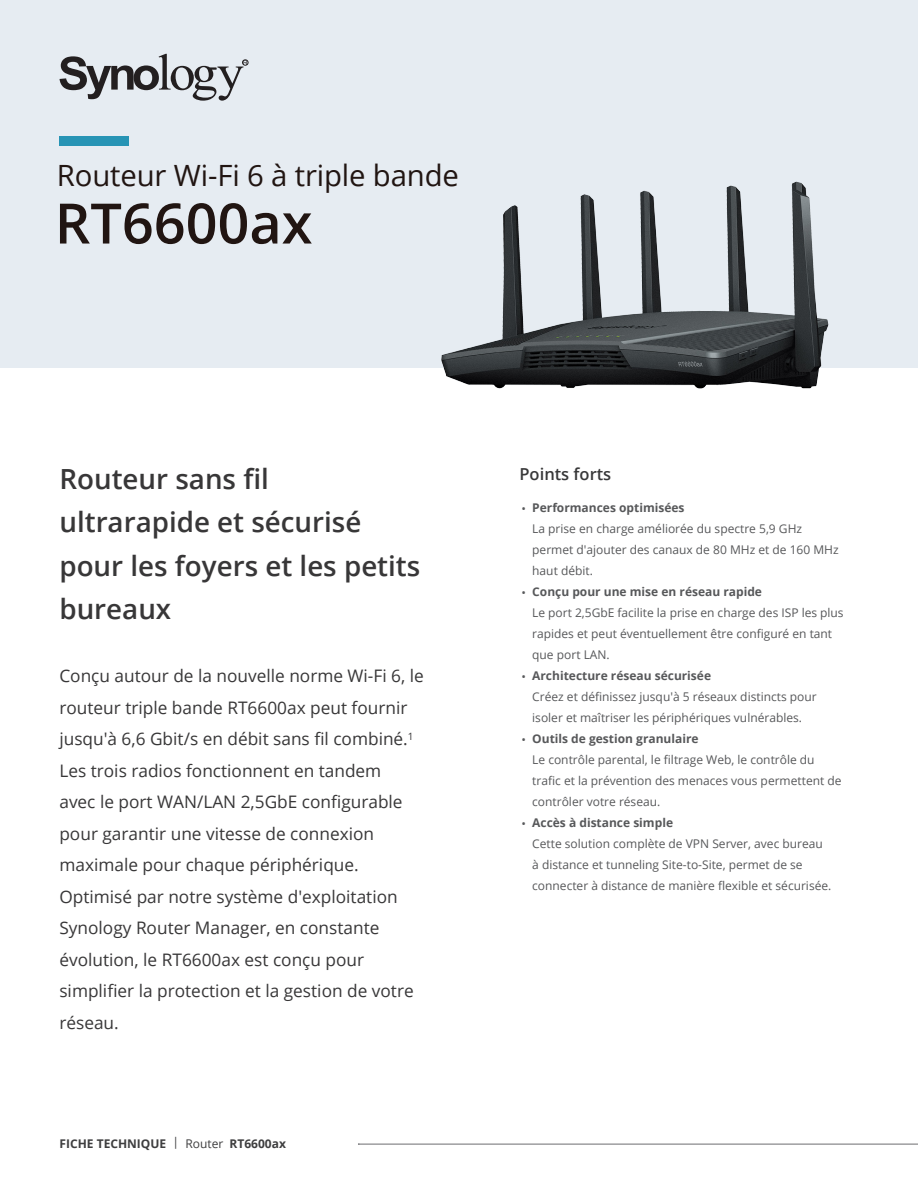
<style>
.page{position:relative;width:918px;height:1188px;background:#fff}
.page>*{position:absolute;margin:0;border:0;box-sizing:border-box;transform-origin:0 0}
.Model_Name{font:600 55.8px "Open Sans";color:#211512}
.Product_Type{font:29.25px "Open Sans";letter-spacing:-.005em;color:#211512}
.Introduction_Title{font:600 27.75px/43.5px "Open Sans";color:#383738}
.Introduction{font:17.25px/31.5px "Open Sans";color:#383738}
.Selling_Title{font:600 16.5px "Open Sans";color:#383839}
.Selling_Points{font:12px/21px "Open Sans";color:#57585a}
.t1{font:700 12px "Open Sans";color:#57585a}
.t2{font:700 12px "Open Sans";color:#3e3e3f}
.s1{font-weight:400}
.s2{font-weight:700}
</style>
<div class="page">
<hr style="left:359px;top:1144px;width:559px;height:1px;background:#6c6d70">
<div style="left:0;top:0;width:918px;height:368px;background:#e6ecf2"></div>
<div style="left:60px;top:136px;width:69px;height:10px;background:#2794b5"></div>
<svg style="left:60px;top:54px;width:188px;height:47px"></svg>
<img style="left:441px;top:181px;width:388px;height:208px">
<p class="Product_Type" style="left:57px;top:156px;width:404px">Routeur Wi-Fi 6 à triple bande</p>
<p class="Model_Name" style="left:55px;top:185px;width:259px">RT6600ax</p>
<p class="Introduction_Title" style="left:59px;top:457px;width:362px">Routeur sans fil ultrarapide et sécurisé pour les foyers et les petits bureaux</p>
<p class="Introduction" style="left:59px;top:660px;width:366px">Conçu autour de la nouvelle norme Wi-Fi 6, le routeur triple bande RT6600ax peut fournir jusqu'à 6,6 Gbit/s en débit sans fil combiné.<sup>1<br></sup>Les trois radios fonctionnent en tandem<br>avec le port WAN/LAN 2,5GbE configurable pour garantir une vitesse de connexion maximale pour chaque périphérique.<br>Optimisé par notre système d'exploitation Synology Router Manager, en constante évolution, le RT6600ax est conçu pour simplifier la protection et la gestion de votre réseau.</p>
<p class="t2" style="left:60px;top:1135px;width:228px">FICHE TECHNIQUE <span class="s1">| Router</span> RT6600ax</p>
<p class="Selling_Title" style="left:520px;top:463px;width:93px">Points forts</p>
<p class="Selling_Points" style="left:532px;top:496px;width:308px;text-indent:-11px">• <span class="s2">Performances optimisées<br></span>La prise en charge améliorée du spectre 5,9 GHz permet d'ajouter des canaux de 80 MHz et de 160 MHz haut débit.</p>
<p class="Selling_Points" style="left:532px;top:580px;width:313px;text-indent:-11px">• <span class="s2">Conçu pour une mise en réseau rapide<br></span>Le port 2,5GbE facilite la prise en charge des ISP les plus rapides et peut éventuellement être configuré en tant que port LAN.</p>
<p class="t1" style="left:522px;top:667px;width:191px"><span class="s1">•</span> Architecture réseau sécurisée</p>
<p class="Selling_Points" style="left:532px;top:685px;width:286px">Créez et définissez jusqu'à 5 réseaux distincts pour isoler et maîtriser les périphériques vulnérables.</p>
<p class="t1" style="left:522px;top:730px;width:178px"><span class="s1">•</span> Outils de gestion granulaire</p>
<p class="Selling_Points" style="left:532px;top:748px;width:311px">Le contrôle parental, le filtrage Web, le contrôle du trafic et la prévention des menaces vous permettent de contrôler votre réseau.</p>
<p class="Selling_Points" style="left:532px;top:811px;width:301px;text-indent:-11px">• <span class="s2">Accès à distance simple<br></span>Cette solution complète de VPN Server, avec bureau à distance et tunneling Site-to-Site, permet de se connecter à distance de manière flexible et sécurisée.</p>
</div>
